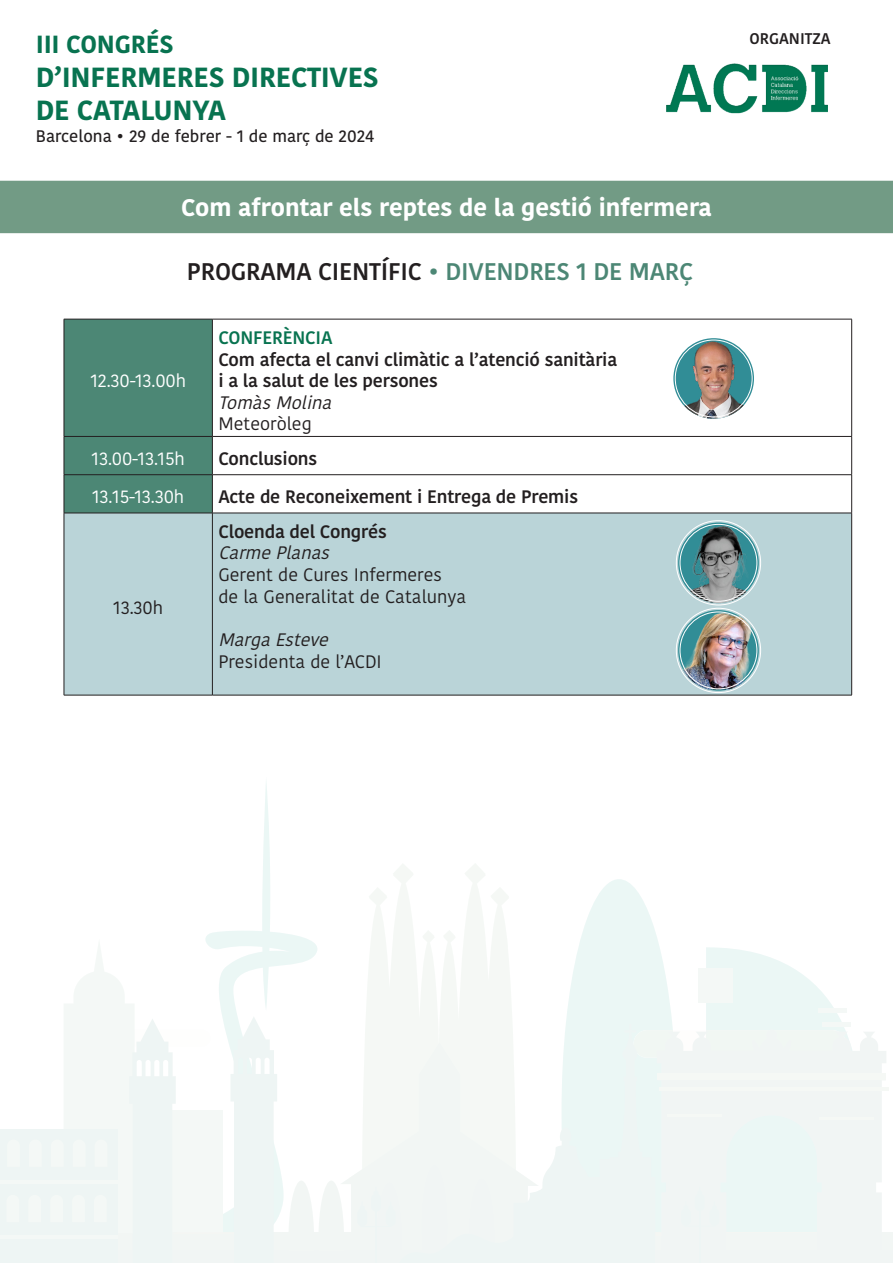
<style>
.page{position:relative;width:893px;height:1263px;background:#fff}
.page>*{position:absolute;margin:0;border:0;box-sizing:border-box;transform-origin:0 0}
.t1{font:700 27.6px/33.2px "Kohinoor Devanagari";letter-spacing:-.01em;color:#087350}
.t2{font:700 24.75px "Kohinoor Devanagari";letter-spacing:-.01em;color:#087350}
.t3{font:700 24px "Kohinoor Devanagari";color:#fff}
.t4{font:600 24px "Kohinoor Devanagari";letter-spacing:-.01em;color:#231f20}
.t5{font:600 18px "Kohinoor Devanagari";letter-spacing:-.01em;color:#231f20}
.t6{font:18px "Kohinoor Devanagari";color:#231f20}
.t7{font:18px "Kohinoor Devanagari";letter-spacing:-.01em;color:#fff}
.t8{font:italic 18px "Kohinoor Devanagari";color:#231f20}
.t9{font:600 18px "Kohinoor Devanagari";letter-spacing:-.01em;color:#087350}
.t10{font:500 16.65px "Kohinoor Devanagari";color:#231f20}
.t11{font:600 15.45px "Kohinoor Devanagari";color:#231f20}
.s1{color:#4c8775}
</style>
<div class="page">
<div style="left:0;top:181px;width:893px;height:52px;background:#729b85"></div>
<img style="left:667px;top:63px;width:160px;height:51px">
<svg style="left:206px;top:783px;width:111px;height:436px"></svg>
<div style="left:22px;top:1250px;width:871px;height:13px;background:#f1f5f4"></div>
<div style="left:0;top:1130px;width:117px;height:133px;background:#eef5f4"></div>
<svg style="left:657px;top:1032px;width:229px;height:218px;fill:#f1f5f4"></svg>
<div style="left:657px;top:1073px;width:229px;height:7px;background:#f5f8f5"></div>
<hr style="left:659px;top:1087px;width:229px;height:3px;background:#80b189">
<hr style="left:819px;top:1117px;width:54px;height:3px;background:#80b189">
<hr style="left:0;top:1180px;width:117px;height:4px;background:#f4f8f6">
<svg style="left:50px;top:938px;width:227px;height:312px"></svg>
<hr style="left:0;top:1236px;width:118px;height:3px;background:#7cb193">
<svg style="left:566px;top:879px;width:293px;height:357px"></svg>
<hr style="left:699px;top:1206px;width:2px;height:57px;background:#308474">
<hr style="left:684px;top:1226px;width:31px;height:1px;background:#308474">
<svg style="left:288px;top:1043px;width:109px;height:207px"></svg>
<hr style="left:375px;top:1206px;width:2px;height:57px;background:#308474">
<hr style="left:360px;top:1226px;width:32px;height:1px;background:#308474">
<svg style="left:397px;top:1024px;width:258px;height:226px;fill:#f2f6f4"></svg>
<div style="left:65px;top:320px;width:147px;height:193px;background:#4c8775"></div>
<svg style="left:213px;top:338px;width:638px;height:175px"></svg>
<div style="left:65px;top:514px;width:786px;height:181px;background:#bad4d8"></div>
<hr style="left:64px;top:319px;width:148px;height:1px;background:#231f20">
<hr style="left:64px;top:319px;width:1px;height:117px;background:#231f20">
<hr style="left:212px;top:319px;width:1px;height:117px;background:#231f20">
<hr style="left:851px;top:319px;width:1px;height:117px;background:#231f20">
<hr style="left:64px;top:436px;width:148px;height:1px;background:#231f20">
<hr style="left:64px;top:437px;width:1px;height:37px;background:#231f20">
<hr style="left:212px;top:436px;width:640px;height:1px;background:#231f20">
<hr style="left:212px;top:437px;width:1px;height:37px;background:#231f20">
<hr style="left:851px;top:437px;width:1px;height:37px;background:#231f20">
<hr style="left:64px;top:474px;width:148px;height:1px;background:#231f20">
<hr style="left:64px;top:475px;width:1px;height:38px;background:#231f20">
<hr style="left:212px;top:474px;width:640px;height:1px;background:#231f20">
<hr style="left:212px;top:475px;width:1px;height:38px;background:#231f20">
<hr style="left:851px;top:475px;width:1px;height:38px;background:#231f20">
<hr style="left:64px;top:513px;width:148px;height:1px;background:#231f20">
<hr style="left:64px;top:513px;width:1px;height:182px;background:#231f20">
<hr style="left:212px;top:513px;width:640px;height:1px;background:#231f20">
<hr style="left:212px;top:513px;width:1px;height:182px;background:#231f20">
<hr style="left:851px;top:513px;width:1px;height:182px;background:#231f20">
<hr style="left:64px;top:695px;width:148px;height:1px;background:#231f20">
<hr style="left:212px;top:695px;width:640px;height:1px;background:#231f20">
<hr style="left:212px;top:319px;width:640px;height:1px;background:#231f20">
<img style="left:673px;top:338px;width:81px;height:81px;border-radius:40px">
<div style="left:675px;top:340px;width:77px;height:77px;border:1px solid #fff;border-radius:50%"></div>
<img style="left:678px;top:610px;width:81px;height:79px">
<div style="left:680px;top:612px;width:77px;height:77px;border:1px solid #fff;border-radius:50%"></div>
<img style="left:678px;top:522px;width:81px;height:81px;border-radius:40px">
<div style="left:680px;top:524px;width:77px;height:78px;border:1px solid #fff;border-radius:50%"></div>
<h2 class="t2" style="left:36px;top:23px;width:139px">III CONGRÉS</h2>
<h1 class="t1" style="left:36px;top:60px;width:345px">D’INFERMERES DIRECTIVES<br>DE CATALUNYA</h1>
<p class="t10" style="left:36px;top:127px;width:340px">Barcelona • 29 de febrer - 1 de març de 2024</p>
<h3 class="t3" style="left:181px;top:186px;width:532px">Com afrontar els reptes de la gestió infermera</h3>
<p class="t4" style="left:187px;top:258px;width:508px">PROGRAMA CIENTÍFIC <span class="s1">• DIVENDRES 1 DE MARÇ</span></p>
<p class="t7" style="left:90px;top:370px;width:97px">12.30-13.00h</p>
<p class="t9" style="left:218px;top:327px;width:116px">CONFERÈNCIA</p>
<p class="t5" style="left:218px;top:349px;width:400px">Com afecta el canvi climàtic a l’atenció sanitària</p>
<p class="t5" style="left:218px;top:370px;width:221px">i a la salut de les persones</p>
<p class="t8" style="left:218px;top:392px;width:121px">TomàsMolina</p>
<p class="t6" style="left:218px;top:414px;width:95px">Meteoròleg</p>
<p class="t7" style="left:92px;top:448px;width:95px">13.00-13.15h</p>
<p class="t5" style="left:218px;top:448px;width:100px">Conclusions</p>
<p class="t7" style="left:92px;top:486px;width:94px">13.15-13.30h</p>
<p class="t5" style="left:218px;top:486px;width:361px">Acte de Reconeixement i Entrega de Premis</p>
<p class="t6" style="left:113px;top:597px;width:51px">13.30h</p>
<p class="t5" style="left:218px;top:521px;width:170px">Cloenda del Congrés</p>
<p class="t8" style="left:218px;top:543px;width:119px">CarmePlanas</p>
<p class="t6" style="left:218px;top:564px;width:225px">Gerent de Cures Infermeres</p>
<p class="t6" style="left:218px;top:586px;width:249px">de la Generalitat de Catalunya</p>
<p class="t8" style="left:218px;top:629px;width:117px">MargaEsteve</p>
<p class="t6" style="left:218px;top:651px;width:165px">Presidenta de l’ACDI</p>
<p class="t11" style="left:749px;top:29px;width:83px">ORGANITZA</p>
</div>
